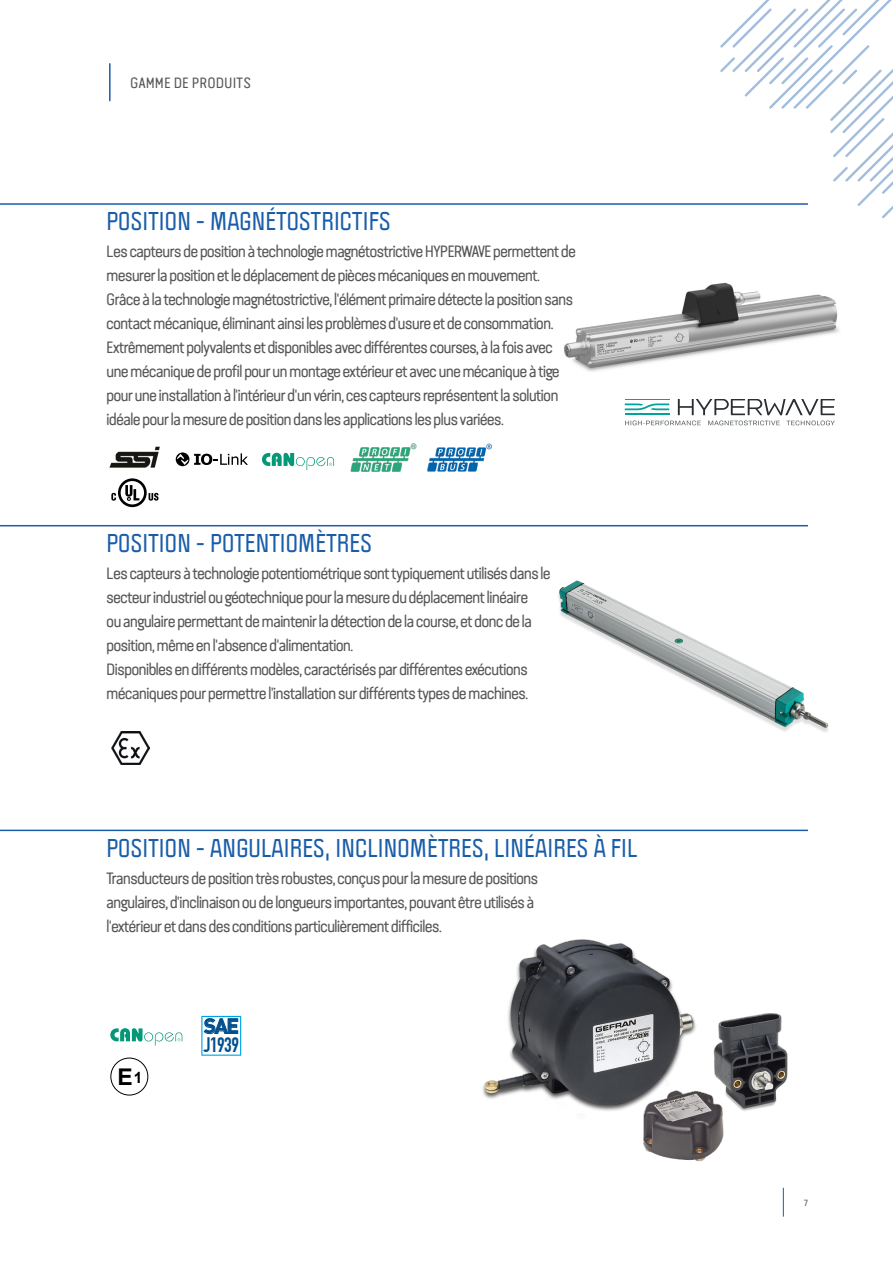
<style>
.page{position:relative;width:893px;height:1263px;background:#fff}
.page>*{position:absolute;margin:0;border:0;box-sizing:border-box;transform-origin:0 0}
.t1{font:700 22.95px "Arial";color:#000}
.t2{font:700 22.5px "Politica";letter-spacing:.01em;color:#195da9}
.t3{font:700 20.55px "DIN Condensed";letter-spacing:-.03em;color:#00508f}
.t4{font:700 20.55px "DINOT";color:#00508f}
.t5{font:16.5px/24px "Van Condensed Pro";letter-spacing:-.06em;color:#575756}
.t6{font:15px "Van Condensed Pro";color:#575756}
.t7{font:9px "Van Condensed Pro";color:#575756}
.s1{font-size:15.6px}
</style>
<div class="page">
<hr style="left:109px;top:64px;width:2px;height:37px;background:#195da9">
<svg style="left:783px;top:1188px;width:1px;height:28px"></svg>
<svg style="left:720px;top:0;width:173px;height:219px"></svg>
<svg style="left:625px;top:399px;width:210px;height:26px"></svg>
<hr style="left:625px;top:413px;width:44px;height:2px;background:#00a598">
<hr style="left:625px;top:398px;width:44px;height:2px;background:#00a598">
<img style="left:350px;top:443px;width:67px;height:28px">
<img style="left:427px;top:443px;width:65px;height:28px">
<svg style="left:262px;top:453px;width:72px;height:17px"></svg>
<svg style="left:111px;top:478px;width:48px;height:29px"></svg>
<svg style="left:176px;top:452px;width:13px;height:14px"></svg>
<svg style="left:177px;top:454px;width:11px;height:11px"></svg>
<svg style="left:194px;top:453px;width:54px;height:12px"></svg>
<img style="left:109px;top:446px;width:51px;height:22px">
<img style="left:111px;top:732px;width:38px;height:33px">
<svg style="left:201px;top:1016px;width:40px;height:40px"></svg>
<svg style="left:110px;top:1028px;width:72px;height:17px"></svg>
<div style="left:110px;top:1058px;width:38px;height:37px;border:1px solid #010203;border-radius:50%"></div>
<img style="left:564px;top:282px;width:275px;height:90px">
<img style="left:551px;top:526px;width:278px;height:206px">
<img style="left:482px;top:939px;width:212px;height:172px">
<img style="left:694px;top:1013px;width:94px;height:98px">
<img style="left:636px;top:1082px;width:93px;height:80px">
<hr style="left:0;top:203px;width:808px;height:2px;background:#195da9">
<hr style="left:0;top:525px;width:808px;height:1px;background:#195da9">
<hr style="left:0;top:830px;width:808px;height:1px;background:#195da9">
<p class="t6" style="left:130px;top:72px;width:122px">GAMME DE PRODUITS</p>
<h2 class="t2" style="left:106px;top:205px;width:286px">POSITION - MAGNÉTOSTRICTIFS</h2>
<p class="t5" style="left:106px;top:238px;width:471px">Les capteurs de position à technologie magnétostrictive HYPERWAVE permettent de mesurer la position et le déplacement de pièces mécaniques en mouvement.<br>Grâce à la technologie magnétostrictive, l'élément primaire détecte la position sans contact mécanique, éliminant ainsi les problèmes d'usure et de consommation.<br>Extrêmement polyvalents et disponibles avec différentes courses, à la fois avec une mécanique de profil pour un montage extérieur et avec une mécanique à tige pour une installation à l'intérieur d'un vérin, ces capteurs représentent la solution idéale pour la mesure de position dans les applications les plus variées.</p>
<h2 class="t2" style="left:106px;top:526px;width:267px">POSITION - POTENTIOMÈTRES</h2>
<p class="t5" style="left:106px;top:560px;width:446px">Les capteurs à technologie potentiométrique sont typiquement utilisés dans le secteur industriel ou géotechnique pour la mesure du déplacement linéaire<br>ou angulaire permettant de maintenir la détection de la course, et donc de la position, même en l'absence d'alimentation.<br>Disponibles en différents modèles, caractérisés par différentes exécutions mécaniques pour permettre l'installation sur différents types de machines.</p>
<h2 class="t2" style="left:106px;top:831px;width:532px">POSITION - ANGULAIRES, INCLINOMÈTRES, LINÉAIRES À FIL</h2>
<p class="t5" style="left:106px;top:865px;width:434px">Transducteurs de position très robustes, conçus pour la mesure de positions angulaires, d'inclinaison ou de longueurs importantes, pouvant être utilisés à l'extérieur et dans des conditions particulièrement difficiles.</p>
<h1 class="t1" style="left:117px;top:1061px;width:27px">E<span class="s1">1</span></h1>
<p class="t4" style="left:204px;top:1012px;width:36px">SAE</p>
<p class="t3" style="left:204px;top:1033px;width:37px">J1939</p>
<p class="t7" style="left:804px;top:1196px;width:6px">7</p>
</div>
